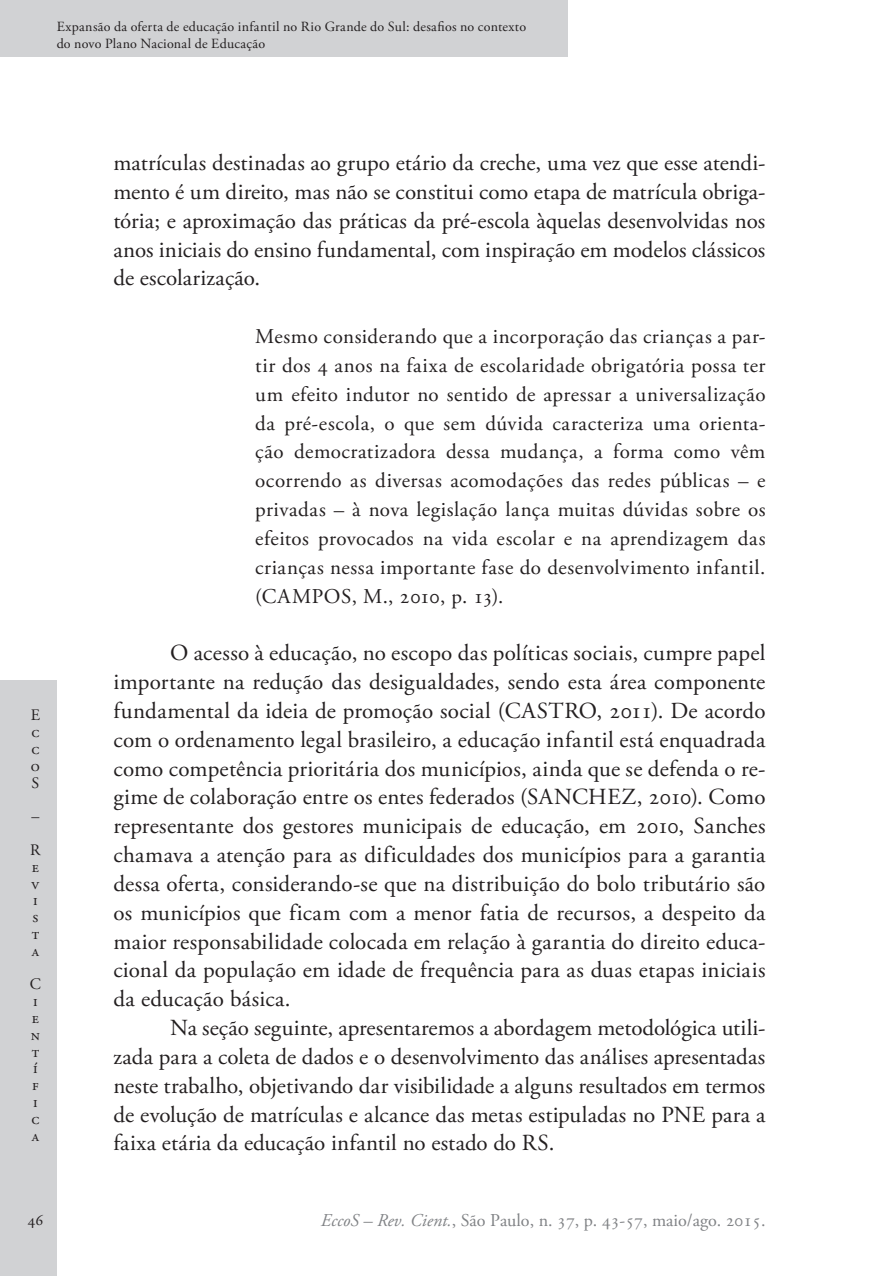
<style>
.page{position:relative;width:879px;height:1276px;background:#fff}
.page>*{position:absolute;margin:0;border:0;box-sizing:border-box;transform-origin:0 0}
.Ec_Normal{font:23px/28.8px "Adobe Garamond Pro";letter-spacing:.005em;color:#231f20;text-align:justify}
.Ec_Normal_-_citação{font:21px/28.8px "Adobe Garamond Pro";letter-spacing:.025em;color:#231f20;text-align:justify}
.t1{font:18px "Adobe Garamond Pro";color:#808285}
.t2{font:16px/16.8px "Adobe Garamond Pro";color:#231f20;text-align:justify}
.t3{font:14px/16.8px "Adobe Garamond Pro";letter-spacing:.02em;color:#231f20}
.s1{font-style:italic}
</style>
<div class="page">
<div style="left:0;top:680px;width:57px;height:596px;background:#d1d2d4"></div>
<div style="left:0;top:0;width:567px;height:57px;background:#d1d2d4"></div>
<p class="t3" style="left:57px;top:18px;width:471px">Expansão da oferta de educação infantil no Rio Grande do Sul: desafios no contexto do novo Plano Nacional de Educação</p>
<p class="t2" style="left:31px;top:707px;width:11px">E c c o S</p>
<p class="t2" style="left:30px;top:800px;width:12px;line-height:33.6px">–<br>R</p>
<p class="t2" style="left:32px;top:859px;width:9px">e v i s t a</p>
<p class="t2" style="left:30px;top:976px;width:13px;text-align:left">C i e n t í f i c a</p>
<p class="Ec_Normal" style="left:113px;top:149px;width:653px">matrículas destinadas ao grupo etário da creche, uma vez que esse atendi&shy;mento é um direito, mas não se constitui como etapa de matrícula obriga&shy;tória; e aproximação das práticas da pré-escola àquelas desenvolvidas nos anos iniciais do ensino fundamental, com inspiração em modelos clássicos de escolarização.</p>
<p class="Ec_Normal_-_citação" style="left:255px;top:323px;width:512px">Mesmo considerando que a incorporação das crianças a par&shy;tir dos 4 anos na faixa de escolaridade obrigatória possa ter um efeito indutor no sentido de apressar a universalização da pré-escola, o que sem dúvida caracteriza uma orienta&shy;ção democratizadora dessa mudança, a forma como vêm ocorrendo as diversas acomodações das redes públicas – e privadas – à nova legislação lança muitas dúvidas sobre os efeitos provocados na vida escolar e na aprendizagem das crianças nessa importante fase do desenvolvimento infantil. (CAMPOS, M., 2010, p. 13).</p>
<p class="Ec_Normal" style="left:113px;top:639px;width:654px;text-indent:57px">O acesso à educação, no escopo das políticas sociais, cumpre papel importante na redução das desigualdades, sendo esta área componente fundamental da ideia de promoção social (CASTRO, 2011). De acordo com o ordenamento legal brasileiro, a educação infantil está enquadrada como competência prioritária dos municípios, ainda que se defenda o re&shy;gime de colaboração entre os entes federados (SANCHEZ, 2010). Como representante dos gestores municipais de educação, em 2010, Sanches chamava a atenção para as dificuldades dos municípios para a garantia dessa oferta, considerando-se que na distribuição do bolo tributário são os municípios que ficam com a menor fatia de recursos, a despeito da maior responsabilidade colocada em relação à garantia do direito educa&shy;cional da população em idade de frequência para as duas etapas iniciais da educação básica.</p>
<p class="Ec_Normal" style="left:113px;top:1014px;width:653px;text-indent:57px">Na seção seguinte, apresentaremos a abordagem metodológica utili&shy;zada para a coleta de dados e o desenvolvimento das análises apresentadas neste trabalho, objetivando dar visibilidade a alguns resultados em termos de evolução de matrículas e alcance das metas estipuladas no PNE para a faixa etária da educação infantil no estado do RS.</p>
<p class="t2" style="left:27px;top:1212px;width:17px">46</p>
<p class="t1" style="left:321px;top:1209px;width:446px"><span class="s1">EccoS – Rev. Cient.</span>, São Paulo, n. 37, p. 43-57, maio/ago. 2015.</p>
</div>
